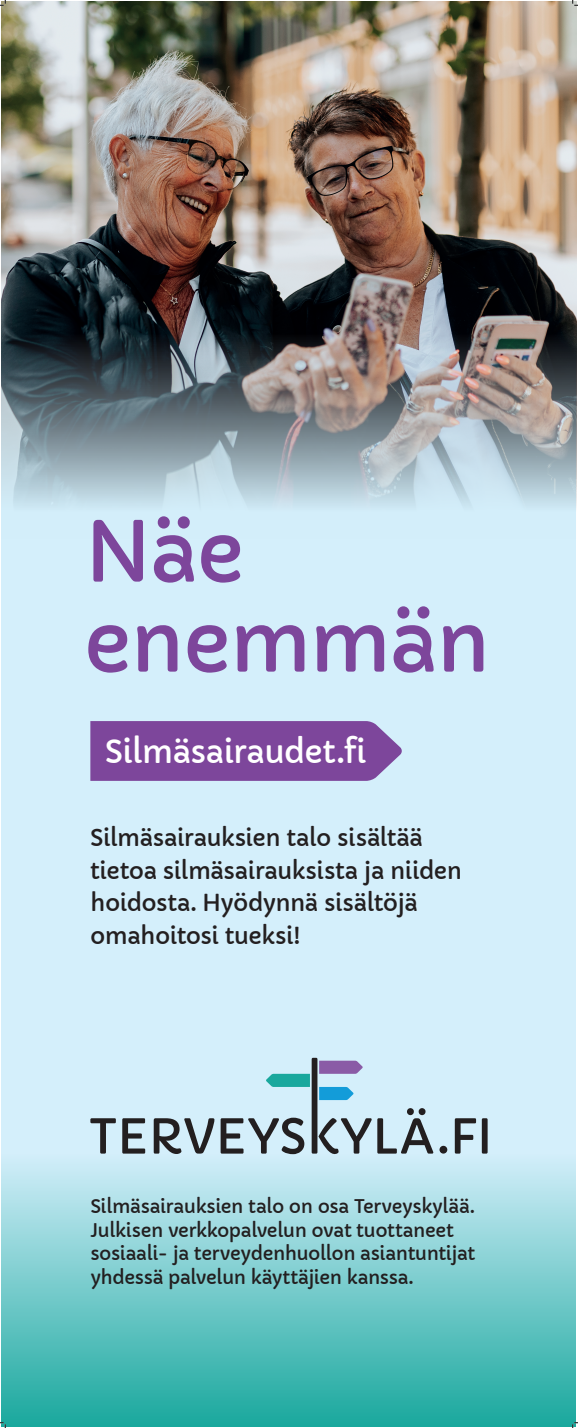
<style>
.page{position:relative;width:578px;height:1428px;background:#fff}
.page>*{position:absolute;margin:0;border:0;box-sizing:border-box;transform-origin:0 0}
.Otsikko_250-350{font:82.5px "Capriola";letter-spacing:-.025em;color:#7d469b}
.talon_nimi_120-160{font:31.5px "Capriola";letter-spacing:-.02em;color:#fff}
.teksti_92{font:23px/32.5px "Capriola";letter-spacing:-.025em;color:#231f20}
.terveyskyla_teksti_7{font:18.5px/23.5px "Capriola";letter-spacing:-.025em;color:#231f20}
</style>
<div class="page">
<div style="left:2px;top:2px;width:574px;height:1424px;background:#d4effb"></div>
<div style="left:2px;top:1154px;width:574px;height:272px;background:linear-gradient(to bottom,#d2eefa,#1ba89e)"></div>
<svg style="left:90px;top:1058px;width:343px;height:96px"></svg>
<svg style="left:454px;top:1118px;width:33px;height:35px"></svg>
<div style="left:439px;top:1146px;width:8px;height:7px;background:#231f20;border-radius:50%"></div>
<img style="left:2px;top:2px;width:574px;height:504px">
<svg style="left:90px;top:721px;width:312px;height:60px;background:#814e9f"></svg>
<svg style="left:0;top:0;width:6px;height:6px"></svg>
<svg style="left:0;top:1422px;width:6px;height:6px"></svg>
<svg style="left:572px;top:0;width:5px;height:6px"></svg>
<svg style="left:572px;top:1422px;width:5px;height:6px"></svg>
<p class="Otsikko_250-350" style="left:84px;top:501px;width:162px">Näe</p>
<p class="Otsikko_250-350" style="left:84px;top:591px;width:408px">enemmän</p>
<p class="talon_nimi_120-160" style="left:105px;top:732px;width:263px">Silmäsairaudet.fi</p>
<p class="teksti_92" style="left:90px;top:822px;width:373px">Silmäsairauksien talo sisältää tietoa silmäsairauksista ja niiden hoidosta. Hyödynnä sisältöjä omahoitosi tueksi!</p>
<p class="terveyskyla_teksti_7" style="left:90px;top:1195px;width:386px">Silmäsairauksien talo on osa Terveyskylää.<br>Julkisen verkkopalvelun ovat tuottaneet sosiaali- ja terveydenhuollon asiantuntijat</p>
<p class="terveyskyla_teksti_7" style="left:90px;top:1266px;width:324px">yhdessä palvelun käyttäjien kanssa.</p>
</div>
